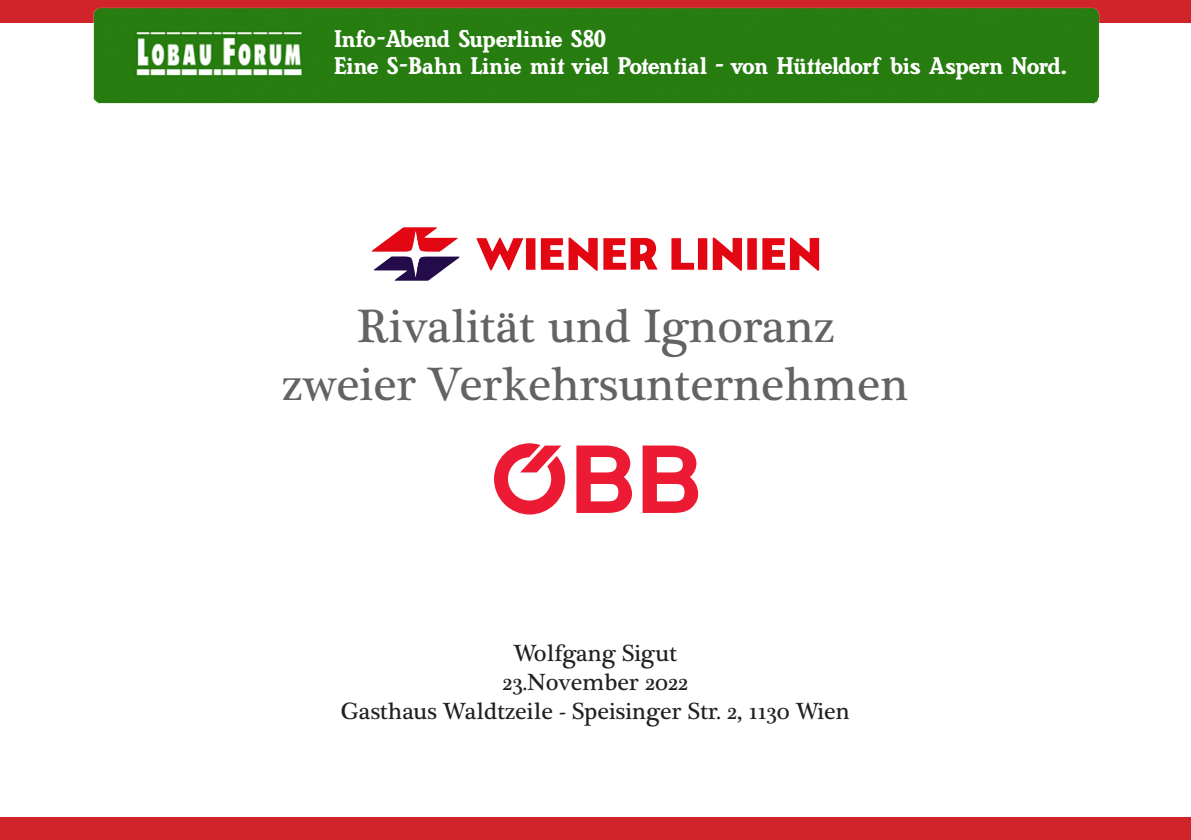
<style>
.page{position:relative;width:1191px;height:840px;background:#fff}
.page>*{position:absolute;margin:0;border:0;box-sizing:border-box;transform-origin:0 0}
.t1{font:48px/57.6px "Plantagenet Cherokee";color:#636366;text-align:center}
.t2{font:24px/26px "Wiener Norm";letter-spacing:-.02em;color:#fff}
.t3{font:24px/28.8px "Plantagenet Cherokee";color:#231f20;text-align:center}
</style>
<div class="page">
<div style="left:0;top:0;width:1191px;height:23px;background:#d1232a"></div>
<div style="left:0;top:816px;width:1191px;height:23px;background:#d1232a"></div>
<img style="left:93px;top:7px;width:1007px;height:97px">
<img style="left:371px;top:227px;width:449px;height:54px">
<svg style="left:642px;top:445px;width:56px;height:67px"></svg>
<svg style="left:576px;top:445px;width:56px;height:67px"></svg>
<svg style="left:494px;top:443px;width:71px;height:71px"></svg>
<p class="t2" style="left:334px;top:26px;width:734px">Info-Abend Superlinie S80<br>Eine S-Bahn Linie mit viel Potential - von Hütteldorf bis Aspern Nord.</p>
<h1 class="t1" style="left:282px;top:298px;width:628px">Rivalität und Ignoranz<br>zweier Verkehrsunternehmen</h1>
<p class="t3" style="left:341px;top:639px;width:510px">Wolfgang Sigut<br>23.November 2022<br>Gasthaus Waldtzeile - Speisinger Str. 2, 1130 Wien</p>
</div>
